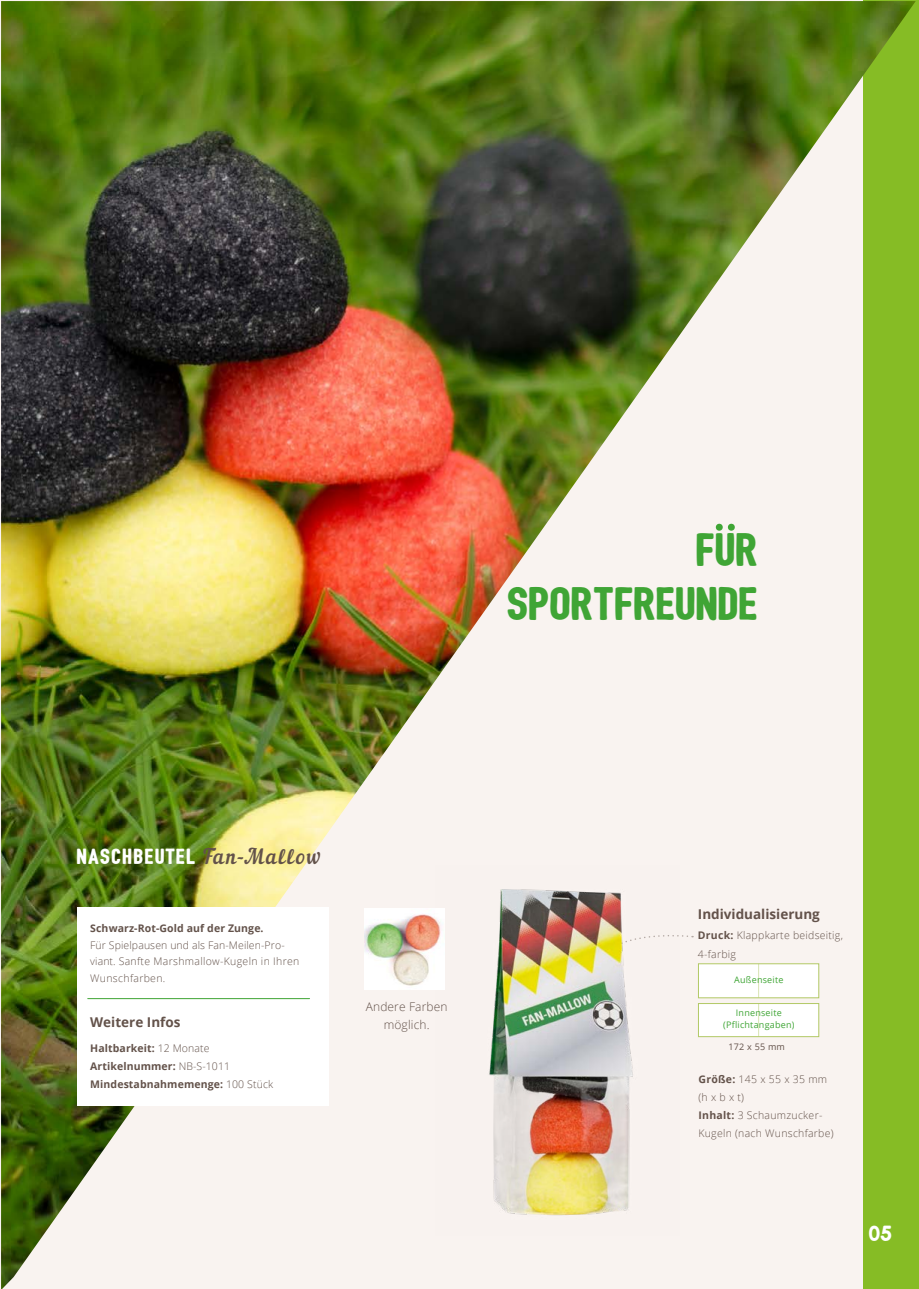
<style>
.page{position:relative;width:919px;height:1289px;background:#fff}
.page>*{position:absolute;margin:0;border:0;box-sizing:border-box;transform-origin:0 0}
.t1{font:45px/54px "Bushcraft one";color:#3fa535;text-align:right}
.t2{font:21px "Bushcraft one";letter-spacing:.055em;color:#fff}
.t3{font:700 13.5px "Open Sans";color:#63524a}
.t4{font:300 12px/18px "Open Sans";letter-spacing:.01em;color:#63524a;text-align:center}
.t5{font:300 10.5px/18px "Open Sans";letter-spacing:.025em;color:#63524a}
.t6{font:700 10.5px/18px "Open Sans";letter-spacing:.01em;color:#63524a}
.t7{font:9px/12px "Open Sans";letter-spacing:.025em;color:#3fa535;text-align:center}
.t8{font:9px "Open Sans";letter-spacing:.025em;color:#63524a}
.s1{font-family:"Nautilus Pompilius";color:#63524a}
.s2{font-weight:300}
.s3{font-weight:700}
</style>
<div class="page">
<div style="left:863px;top:0;width:55px;height:1288px;background:#86bc25"></div>
<img style="left:1px;top:1px;width:914px;height:1287px">
<div style="left:77px;top:907px;width:251px;height:198px;background:#fff"></div>
<hr style="left:88px;top:998px;width:221px;height:1px;background:#3fa535">
<svg style="left:679px;top:933px;width:14px;height:18px"></svg>
<img style="left:435px;top:865px;width:244px;height:370px">
<img style="left:364px;top:908px;width:81px;height:81px">
<svg style="left:715px;top:523px;width:7px;height:7px"></svg>
<svg style="left:727px;top:523px;width:7px;height:7px"></svg>
<div style="left:698px;top:1003px;width:121px;height:33px;background:#fff;border:1px solid #b2c966"></div>
<hr style="left:758px;top:1003px;width:1px;height:33px;background:#b2c966">
<div style="left:698px;top:963px;width:121px;height:35px;background:#fff;border:1px solid #b2c966"></div>
<hr style="left:758px;top:963px;width:1px;height:34px;background:#b2c966">
<h1 class="t1" style="left:508px;top:524px;width:252px">FUR<br>SPORTFREUNDE</h1>
<h2 class="t2" style="left:77px;top:848px;width:245px">NASCHBEUTEL <span class="s1">Fan-Mallow</span></h2>
<p class="t6" style="left:90px;top:919px;width:175px">Schwarz-Rot-Gold auf der Zunge.</p>
<p class="t5" style="left:90px;top:936px;width:211px;line-height:16.5px">Für Spielpausen und als Fan-Meilen-Pro&shy;viant. Sanfte Marshmallow-Kugeln in Ihren<br>Wunschfarben.</p>
<p class="t3" style="left:90px;top:1012px;width:92px">Weitere Infos</p>
<p class="t6" style="left:90px;top:1038px;width:184px">Haltbarkeit: <span class="s2">12 Monate<br></span>Artikelnummer: <span class="s2">NB-S-1011<br></span>Mindestabnahmemenge: <span class="s2">100 Stück</span></p>
<p class="t4" style="left:366px;top:996px;width:83px">Andere Farben möglich.</p>
<p class="t3" style="left:697px;top:904px;width:123px">Individualisierung</p>
<p class="t5" style="left:697px;top:926px;width:147px"><span class="s3">Druck:</span> Klappkarte beidseitig,<br>4-farbig</p>
<p class="t7" style="left:734px;top:973px;width:51px">Außenseite</p>
<p class="t7" style="left:723px;top:1006px;width:73px">Innenseite (Pflichtangaben)</p>
<p class="t8" style="left:728px;top:1040px;width:58px">172 x 55 mm</p>
<p class="t5" style="left:698px;top:1070px;width:137px"><span class="s3">Größe:</span> 145 x 55 x 35 mm (h x b x t)<br><span class="s3">Inhalt:</span> 3 Schaumzucker-<br>Kugeln (nach Wunschfarbe)</p>
<h2 class="t2" style="left:869px;top:1224px;width:25px">05</h2>
</div>
